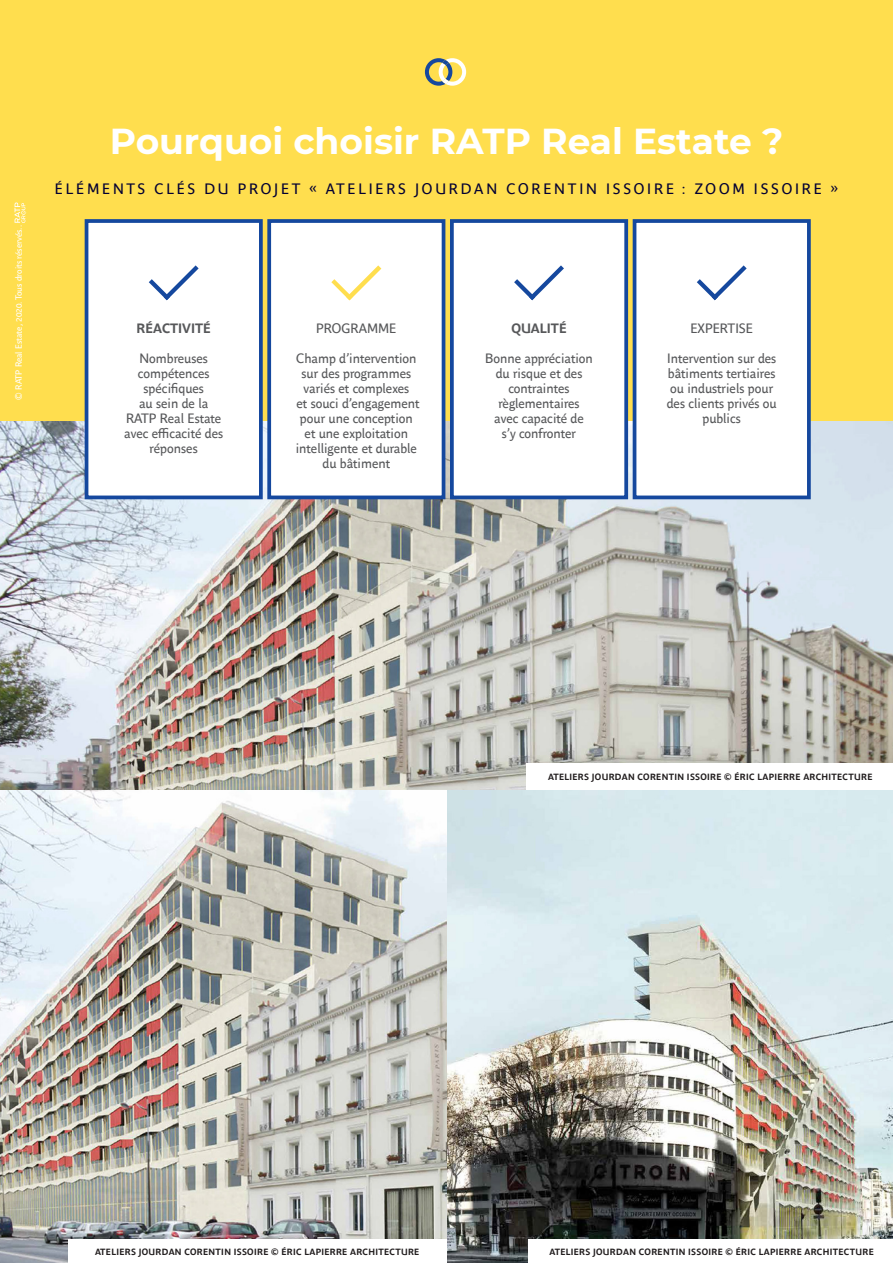
<style>
.page{position:relative;width:893px;height:1263px;background:#fff}
.page>*{position:absolute;margin:0;border:0;box-sizing:border-box;transform-origin:0 0}
.t1{font:700 36px "Montserrat";color:#fff}
.t2{font:15px "Parisine Office";letter-spacing:.185em;color:#030033}
.t3{font:13.5px/15px "Parisine Office";color:#57585a;text-align:center}
.t4{font:700 13.5px "Parisine Office";color:#57585a}
.t5{font:700 9px "Parisine Office";letter-spacing:.035em;color:#231f20}
.t6{font:9px "Parisine Office";color:#fff}
</style>
<div class="page">
<img style="left:446px;top:790px;width:447px;height:473px">
<img style="left:0;top:421px;width:893px;height:369px">
<div style="left:0;top:0;width:893px;height:421px;background:#ffde4e"></div>
<div style="left:87px;top:221px;width:174px;height:276px;background:#fff"></div>
<svg style="left:149px;top:265px;width:50px;height:35px"></svg>
<div style="left:85px;top:219px;width:178px;height:280px;border:4px solid #15489e"></div>
<div style="left:269px;top:221px;width:175px;height:276px;background:#fff"></div>
<svg style="left:331px;top:265px;width:50px;height:35px"></svg>
<div style="left:267px;top:219px;width:178px;height:280px;border:4px solid #15489e"></div>
<div style="left:452px;top:221px;width:174px;height:276px;background:#fff"></div>
<svg style="left:514px;top:265px;width:50px;height:35px"></svg>
<div style="left:450px;top:219px;width:178px;height:280px;border:4px solid #15489e"></div>
<div style="left:634px;top:221px;width:175px;height:276px;background:#fff"></div>
<svg style="left:697px;top:265px;width:50px;height:35px"></svg>
<div style="left:633px;top:219px;width:178px;height:280px;border:4px solid #15489e"></div>
<svg style="left:425px;top:58px;width:41px;height:28px"></svg>
<svg style="left:15px;top:203px;width:11px;height:20px"></svg>
<img style="left:0;top:790px;width:446px;height:473px">
<div style="left:526px;top:763px;width:367px;height:26px;background:#fff"></div>
<div style="left:528px;top:1239px;width:365px;height:24px;background:#fff"></div>
<div style="left:68px;top:1239px;width:378px;height:24px;background:#fff"></div>
<p class="t6" style="left:12px;top:400px;width:176px;rotate:-90deg">© RATP Real Estate, 2020. Tous droits réservés..</p>
<p class="t1" style="left:110px;top:116px;width:675px">Pourquoi choisir RATP Real Estate ?</p>
<p class="t2" style="left:55px;top:178px;width:785px">ÉLÉMENTS CLÉS DU PROJET « ATELIERS JOURDAN CORENTIN ISSOIRE : ZOOM ISSOIRE »</p>
<p class="t4" style="left:137px;top:319px;width:76px">RÉACTIVITÉ</p>
<p class="t3" style="left:140px;top:350px;width:70px">Nombreuses</p>
<p class="t3" style="left:138px;top:365px;width:73px">compétences</p>
<p class="t3" style="left:143px;top:380px;width:62px">spécifiques</p>
<p class="t3" style="left:139px;top:395px;width:71px">au sein de la</p>
<p class="t3" style="left:126px;top:410px;width:97px">RATP Real Estate</p>
<p class="t3" style="left:124px;top:425px;width:100px">avec efficacité des</p>
<p class="t3" style="left:150px;top:440px;width:50px">réponses</p>
<p class="t3" style="left:316px;top:321px;width:82px">PROGRAMME</p>
<p class="t3" style="left:296px;top:351px;width:122px">Champ d’intervention</p>
<p class="t3" style="left:302px;top:366px;width:111px">sur des programmes</p>
<p class="t3" style="left:304px;top:381px;width:107px">variés et complexes</p>
<p class="t3" style="left:296px;top:396px;width:125px">et souci d’engagement pour une conception et une exploitation intelligente et durable du bâtiment</p>
<p class="t4" style="left:511px;top:319px;width:57px">QUALITÉ</p>
<p class="t3" style="left:485px;top:350px;width:109px">Bonne appréciation</p>
<p class="t3" style="left:496px;top:365px;width:88px">du risque et des</p>
<p class="t3" style="left:498px;top:380px;width:83px">contraintes règlementaires</p>
<p class="t3" style="left:494px;top:410px;width:91px">avec capacité de</p>
<p class="t3" style="left:502px;top:425px;width:76px">s’y confronter</p>
<p class="t3" style="left:690px;top:320px;width:64px">EXPERTISE</p>
<p class="t3" style="left:667px;top:350px;width:111px">Intervention sur des bâtiments tertiaires ou industriels pour des clients privés ou publics</p>
<p class="t5" style="left:548px;top:770px;width:326px">ATELIERS JOURDAN CORENTIN ISSOIRE © ÉRIC LAPIERRE ARCHITECTURE</p>
<p class="t5" style="left:95px;top:1245px;width:326px">ATELIERS JOURDAN CORENTIN ISSOIRE © ÉRIC LAPIERRE ARCHITECTURE</p>
<p class="t5" style="left:549px;top:1245px;width:326px">ATELIERS JOURDAN CORENTIN ISSOIRE © ÉRIC LAPIERRE ARCHITECTURE</p>
</div>
